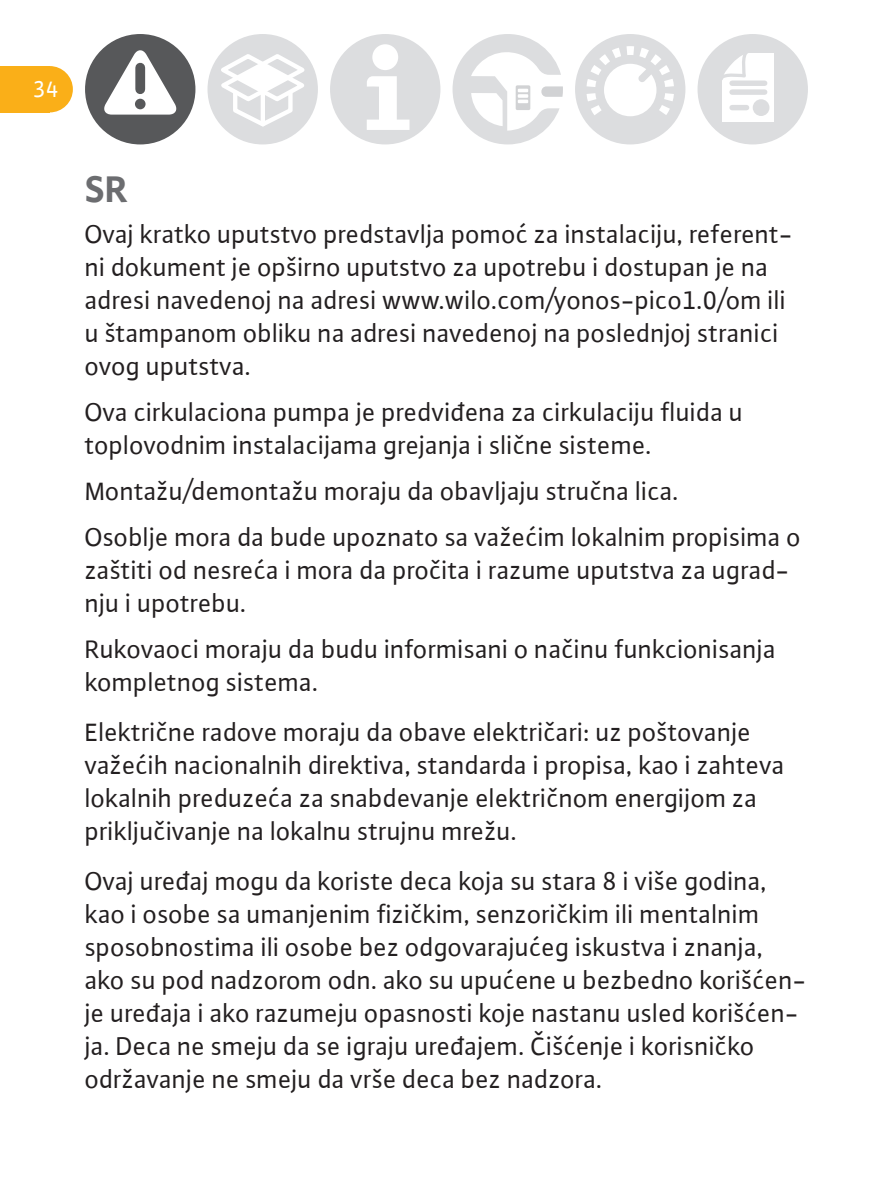
<style>
.page{position:relative;width:893px;height:1191px;background:#fff}
.page>*{position:absolute;margin:0;border:0;box-sizing:border-box;transform-origin:0 0}
.t1{font:700 39px "WILO Plus Global";color:#6c6d70}
.t2{font:27px/33px "WILO Plus Global";color:#231f20}
.t3{font:24px "WILO Plus Global";color:#fff}
</style>
<div class="page">
<div style="left:207px;top:34px;width:111px;height:110px;background:#dcdddf;border-radius:50%"></div>
<svg style="left:214px;top:51px;width:97px;height:78px"></svg>
<div style="left:330px;top:34px;width:110px;height:110px;background:#dcdddf;border-radius:50%"></div>
<div style="left:372px;top:44px;width:26px;height:26px;background:#fff;border-radius:50%"></div>
<svg style="left:367px;top:76px;width:42px;height:54px"></svg>
<svg style="left:453px;top:34px;width:110px;height:110px"></svg>
<div style="left:575px;top:34px;width:110px;height:110px;background:#dcdddf;border-radius:50%"></div>
<svg style="left:586px;top:46px;width:88px;height:70px"></svg>
<div style="left:697px;top:34px;width:111px;height:110px;background:#dcdddf;border-radius:50%"></div>
<div style="left:722px;top:53px;width:52px;height:68px;background:#fff"></div>
<svg style="left:717px;top:42px;width:31px;height:40px"></svg>
<div style="left:753px;top:99px;width:16px;height:17px;background:#dcdddf;border-radius:50%"></div>
<div style="left:732px;top:89px;width:33px;height:6px;background:#dcdddf"></div>
<div style="left:732px;top:80px;width:33px;height:6px;background:#dcdddf"></div>
<div style="left:732px;top:105px;width:15px;height:5px;background:#dcdddf"></div>
<div style="left:27px;top:66px;width:46px;height:46px;background:#faaf18;border-radius:50%"></div>
<div style="left:0;top:66px;width:50px;height:46px;background:#faaf18"></div>
<div style="left:85px;top:34px;width:110px;height:110px;background:#57585a;border-radius:50%"></div>
<svg style="left:102px;top:49px;width:75px;height:66px"></svg>
<div style="left:135px;top:68px;width:10px;height:21px;background:#57585a"></div>
<div style="left:135px;top:99px;width:11px;height:10px;background:#57585a;border-radius:50%"></div>
<p class="t3" style="left:33px;top:74px;width:27px">34</p>
<h1 class="t1" style="left:85px;top:166px;width:45px">SR</h1>
<p class="t2" style="left:85px;top:218px;width:710px">Ovaj kratko uputstvo predstavlja pomoć za instalaciju, referent&shy;ni dokument je opširno uputstvo za upotrebu i dostupan je na adresi navedenoj na adresi www.wilo.com/yonos-pico1.0/om ili u štampanom obliku na adresi navedenoj na poslednjoj stranici ovog uputstva.</p>
<p class="t2" style="left:85px;top:395px;width:660px">Ova cirkulaciona pumpa je predviđena za cirkulaciju fluida u toplovodnim instalacijama grejanja i slične sisteme.</p>
<p class="t2" style="left:85px;top:468px;width:718px;line-height:45.9px">Montažu/demontažu moraju da obavljaju stručna lica.<br>Osoblje mora da bude upoznato sa važećim lokalnim propisima o</p>
<p class="t2" style="left:85px;top:553px;width:706px">zaštiti od nesreća i mora da pročita i razume uputstva za ugrad&shy;nju i upotrebu.</p>
<p class="t2" style="left:85px;top:632px;width:693px">Rukovaoci moraju da budu informisani o načinu funkcionisanja kompletnog sistema.</p>
<p class="t2" style="left:85px;top:715px;width:701px">Električne radove moraju da obave električari: uz poštovanje važećih nacionalnih direktiva, standarda i propisa, kao i zahteva lokalnih preduzeća za snabdevanje električnom energijom za priključivanje na lokalnu strujnu mrežu.</p>
<p class="t2" style="left:85px;top:864px;width:723px">Ovaj uređaj mogu da koriste deca koja su stara 8 i više godina, kao i osobe sa umanjenim fizičkim, senzoričkim ili mentalnim sposobnostima ili osobe bez odgovarajućeg iskustva i znanja, ako su pod nadzorom odn. ako su upućene u bezbedno korišćen&shy;je uređaja i ako razumeju opasnosti koje nastanu usled korišćen&shy;ja. Deca ne smeju da se igraju uređajem. Čišćenje i korisničko održavanje ne smeju da vrše deca bez nadzora.</p>
</div>
